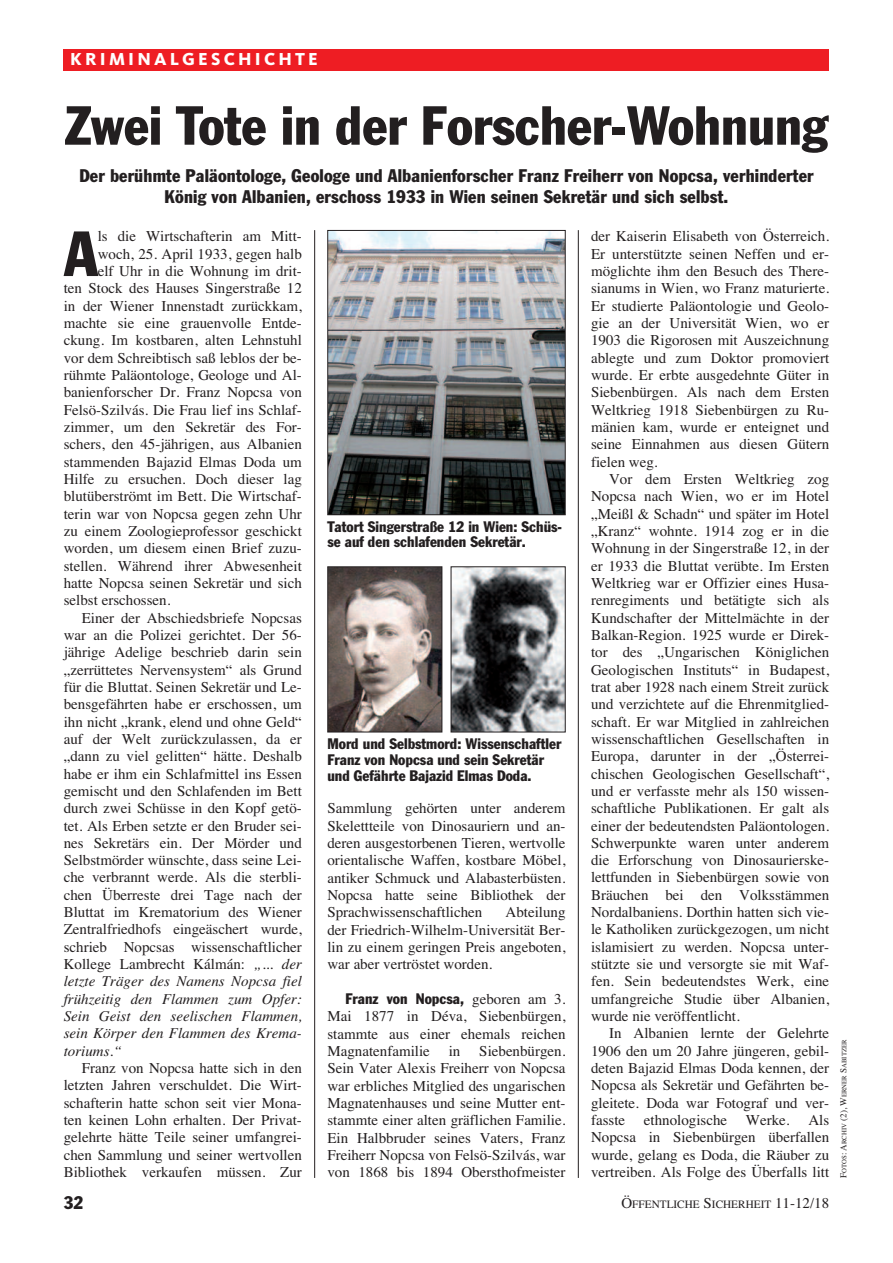
<style>
.page{position:relative;width:893px;height:1263px;background:#fff}
.page>*{position:absolute;margin:0;border:0;box-sizing:border-box;transform-origin:0 0}
.t1{font:condensed 62.7px "Franklin Gothic";color:#231f20}
.t2{font:condensed 54px "Franklin Gothic";color:#231f20}
.t3{font:condensed 18px/21.6px "Franklin Gothic";letter-spacing:.01em;color:#231f20;text-align:center}
.t4{font:800 18px "Kievit";letter-spacing:.175em;color:#fff}
.t5{font:15px/17.2px "Times";color:#231f20;text-align:justify}
.t6{font:condensed 15px/15.8px "Franklin Gothic";color:#231f20}
.t7{font:italic 15px "Times";color:#231f20}
.t8{font:11.25px "Times";color:#231f20}
.t9{font:6.75px "Times";color:#231f20}
.s1{font-style:italic}
.s2{font-family:"Times";font-stretch:normal}
.s3{font-size:15px}
.s4{font-size:9px}
</style>
<div class="page">
<hr style="left:314px;top:230px;width:1px;height:948px;background:#231f20">
<hr style="left:578px;top:230px;width:1px;height:948px;background:#231f20">
<div style="left:64px;top:49px;width:765px;height:21px;background:#ee1d23"></div>
<img style="left:329px;top:232px;width:235px;height:281px">
<div style="left:327px;top:230px;width:239px;height:285px;border:1px solid #231f20"></div>
<img style="left:329px;top:568px;width:111px;height:162px">
<div style="left:327px;top:566px;width:115px;height:166px;border:1px solid #231f20"></div>
<img style="left:453px;top:568px;width:111px;height:162px">
<div style="left:451px;top:566px;width:115px;height:166px;border:1px solid #231f20"></div>
<p class="t4" style="left:70px;top:53px;width:249px">KRIMINALGESCHICHTE</p>
<h2 class="t2" style="left:65px;top:106px;width:764px">Zwei Tote in der Forscher-Wohnung</h2>
<p class="t3" style="left:79px;top:166px;width:736px">Der berühmte Paläontologe, Geologe und Albanienforscher Franz Freiherr von Nopcsa, verhinderter<br>König von Albanien, erschoss 1933 in Wien seinen Sekretär und sich selbst.</p>
<h1 class="t1" style="left:64px;top:231px;width:35px">A</h1>
<p class="t5" style="left:98px;top:228px;width:206px">ls die Wirtschafterin am Mitt-</p>
<p class="t5" style="left:98px;top:245px;width:206px">woch, 25. April 1933, gegen halb</p>
<p class="t5" style="left:98px;top:262px;width:206px">elf Uhr in die Wohnung im drit-</p>
<p class="t5" style="left:64px;top:280px;width:240px">ten Stock des Hauses Singerstraße 12</p>
<p class="t5" style="left:64px;top:297px;width:240px">in der Wiener Innenstadt zurückkam,</p>
<p class="t5" style="left:64px;top:314px;width:240px">machte sie eine grauenvolle Entde-</p>
<p class="t5" style="left:64px;top:332px;width:240px">ckung. Im kostbaren, alten Lehnstuhl</p>
<p class="t5" style="left:64px;top:349px;width:240px">vor dem Schreibtisch saß leblos der be-</p>
<p class="t5" style="left:64px;top:366px;width:240px">rühmte Paläontologe, Geologe und Al-</p>
<p class="t5" style="left:64px;top:383px;width:240px">banienforscher Dr. Franz Nopcsa von</p>
<p class="t5" style="left:64px;top:401px;width:240px">Felsö-Szilvás. Die Frau lief ins Schlaf-</p>
<p class="t5" style="left:64px;top:418px;width:240px">zimmer, um den Sekretär des For-</p>
<p class="t5" style="left:64px;top:435px;width:240px">schers, den 45-jährigen, aus Albanien</p>
<p class="t5" style="left:64px;top:453px;width:240px">stammenden Bajazid Elmas Doda um</p>
<p class="t5" style="left:64px;top:470px;width:240px">Hilfe zu ersuchen. Doch dieser lag</p>
<p class="t5" style="left:64px;top:487px;width:240px">blutüberströmt im Bett. Die Wirtschaf-</p>
<p class="t5" style="left:64px;top:505px;width:240px">terin war von Nopcsa gegen zehn Uhr</p>
<p class="t5" style="left:64px;top:522px;width:240px">zu einem Zoologieprofessor geschickt</p>
<p class="t5" style="left:64px;top:539px;width:240px">worden, um diesem einen Brief zuzu-</p>
<p class="t5" style="left:64px;top:557px;width:240px">stellen. Während ihrer Abwesenheit</p>
<p class="t5" style="left:64px;top:574px;width:240px">hatte Nopcsa seinen Sekretär und sich</p>
<p class="t5" style="left:64px;top:591px;width:108px">selbst erschossen.</p>
<p class="t5" style="left:82px;top:609px;width:222px">Einer der Abschiedsbriefe Nopcsas</p>
<p class="t5" style="left:64px;top:626px;width:240px">war an die Polizei gerichtet. Der 56-</p>
<p class="t5" style="left:64px;top:643px;width:240px">jährige Adelige beschrieb darin sein</p>
<p class="t5" style="left:64px;top:661px;width:240px">„zerrüttetes Nervensystem“ als Grund</p>
<p class="t5" style="left:64px;top:678px;width:240px">für die Bluttat. Seinen Sekretär und Le-</p>
<p class="t5" style="left:64px;top:695px;width:240px">bensgefährten habe er erschossen, um</p>
<p class="t5" style="left:64px;top:713px;width:240px">ihn nicht „krank, elend und ohne Geld“</p>
<p class="t5" style="left:64px;top:730px;width:240px">auf der Welt zurückzulassen, da er</p>
<p class="t5" style="left:64px;top:747px;width:240px">„dann zu viel gelitten“ hätte. Deshalb</p>
<p class="t5" style="left:64px;top:765px;width:240px">habe er ihm ein Schlafmittel ins Essen</p>
<p class="t5" style="left:64px;top:782px;width:240px">gemischt und den Schlafenden im Bett</p>
<p class="t5" style="left:64px;top:799px;width:240px">durch zwei Schüsse in den Kopf getö-</p>
<p class="t5" style="left:64px;top:817px;width:240px">tet. Als Erben setzte er den Bruder sei-</p>
<p class="t5" style="left:64px;top:834px;width:240px">nes Sekretärs ein. Der Mörder und</p>
<p class="t5" style="left:64px;top:851px;width:240px">Selbstmörder wünschte, dass seine Lei-</p>
<p class="t5" style="left:64px;top:869px;width:240px">che verbrannt werde. Als die sterbli-</p>
<p class="t5" style="left:64px;top:886px;width:240px">chen Überreste drei Tage nach der</p>
<p class="t5" style="left:64px;top:903px;width:240px">Bluttat im Krematorium des Wiener</p>
<p class="t5" style="left:64px;top:921px;width:240px">Zentralfriedhofs eingeäschert wurde,</p>
<p class="t5" style="left:64px;top:938px;width:240px">schrieb Nopcsas wissenschaftlicher</p>
<p class="t5" style="left:64px;top:955px;width:240px">Kollege Lambrecht Kálmán: <span class="s1">„... der</span></p>
<p class="t7" style="left:64px;top:972px;width:240px">letzte Träger des Namens Nopcsa fiel</p>
<p class="t7" style="left:64px;top:990px;width:240px">frühzeitig den Flammen zum Opfer:</p>
<p class="t7" style="left:64px;top:1007px;width:240px">Sein Geist den seelischen Flammen,</p>
<p class="t7" style="left:64px;top:1024px;width:240px">sein Körper den Flammen des Krema-</p>
<p class="t7" style="left:64px;top:1042px;width:59px">toriums.“</p>
<p class="t5" style="left:64px;top:1059px;width:240px;text-indent:18px">Franz von Nopcsa hatte sich in den letzten Jahren verschuldet. Die Wirt&shy;schafterin hatte schon seit vier Mona&shy;ten keinen Lohn erhalten. Der Privat&shy;gelehrte hätte Teile seiner umfangrei&shy;chen Sammlung und seiner wertvollen Bibliothek verkaufen müssen. Zur</p>
<p class="t6" style="left:327px;top:520px;width:236px">Tatort Singerstraße 12 in Wien: Schüs&shy;se auf den schlafenden Sekretär.</p>
<p class="t6" style="left:327px;top:737px;width:235px">Mord und Selbstmord: Wissenschaftler<br>Franz von Nopcsa und sein Sekretär und Gefährte Bajazid Elmas Doda.</p>
<p class="t5" style="left:327px;top:799px;width:240px">Sammlung gehörten unter anderem Skelettteile von Dinosauriern und an&shy;deren ausgestorbenen Tieren, wertvolle orientalische Waffen, kostbare Möbel, antiker Schmuck und Alabasterbüsten.<br>Nopcsa hatte seine Bibliothek der Sprachwissenschaftlichen</p>
<p class="t5" style="left:327px;top:903px;width:240px;text-indent:178px">Abteilung der Friedrich-Wilhelm-Universität Ber&shy;lin zu einem geringen Preis angeboten, war aber vertröstet worden.</p>
<p class="t6" style="left:345px;top:992px;width:222px">Franz von Nopcsa, <span class="s2">geboren am 3.</span></p>
<p class="t5" style="left:327px;top:1007px;width:240px">Mai 1877 in Déva, Siebenbürgen, stammte aus einer ehemals reichen Magnatenfamilie</p>
<p class="t5" style="left:327px;top:1042px;width:240px;text-indent:152px">Siebenbürgen.<br>Sein Vater Alexis Freiherr von Nopcsa war erbliches Mitglied des ungarischen Magnatenhauses und seine Mutter ent&shy;stammte einer alten gräflichen Familie.<br>Ein Halbbruder seines Vaters, Franz Freiherr Nopcsa von Felsö-Szilvás, war von 1868 bis 1894 Obersthofmeister</p>
<p class="t5" style="left:449px;top:1042px;width:13px">in</p>
<p class="t5" style="left:591px;top:227px;width:240px">der Kaiserin Elisabeth von Österreich.<br>Er unterstützte seinen Neffen und er&shy;möglichte ihm den Besuch des There&shy;sianums in Wien, wo Franz maturierte.<br>Er studierte Paläontologie und Geolo&shy;gie an der Universität Wien, wo er 1903 die Rigorosen mit Auszeichnung ablegte und zum Doktor promoviert wurde. Er erbte ausgedehnte Güter in Siebenbürgen. Als nach dem Ersten Weltkrieg 1918 Siebenbürgen zu Ru&shy;mänien kam, wurde er enteignet und seine Einnahmen aus diesen Gütern fielen weg.</p>
<p class="t5" style="left:591px;top:470px;width:240px;text-indent:18px">Vor dem Ersten Weltkrieg zog Nopcsa nach Wien, wo er im Hotel „Meißl &amp; Schadn“ und später im Hotel „Kranz“ wohnte. 1914 zog er in die Wohnung in der Singerstraße 12, in der er 1933 die Bluttat verübte. Im Ersten Weltkrieg war er Offizier eines Husa&shy;renregiments und betätigte sich als Kundschafter der Mittelmächte in der Balkan-Region. 1925 wurde er Direk&shy;tor des „Ungarischen Königlichen Geologischen Instituts“ in Budapest, trat aber 1928 nach einem Streit zurück und verzichtete auf die Ehrenmitglied&shy;schaft. Er war Mitglied in zahlreichen wissenschaftlichen Gesellschaften in Europa, darunter in der „Österrei&shy;chischen Geologischen Gesellschaft“, und er verfasste mehr als 150 wissen&shy;schaftliche Publikationen. Er galt als einer der bedeutendsten Paläontologen.<br>Schwerpunkte waren unter anderem die Erforschung von Dinosaurierske&shy;lettfunden in Siebenbürgen sowie von Bräuchen bei den Volksstämmen Nordalbaniens. Dorthin hatten sich vie&shy;le Katholiken zurückgezogen, um nicht islamisiert zu werden. Nopcsa unter&shy;stützte sie und versorgte sie mit Waf&shy;fen. Sein bedeutendstes Werk, eine umfangreiche Studie über Albanien, wurde nie veröffentlicht.</p>
<p class="t5" style="left:591px;top:1024px;width:240px;text-indent:18px">In Albanien lernte der Gelehrte 1906 den um 20 Jahre jüngeren, gebil&shy;deten Bajazid Elmas Doda kennen, der Nopcsa als Sekretär und Gefährten be&shy;gleitete. Doda war Fotograf und ver&shy;fasste ethnologische Werke. Als Nopcsa in Siebenbürgen überfallen wurde, gelang es Doda, die Räuber zu vertreiben. Als Folge des Überfalls litt</p>
<p class="t3" style="left:64px;top:1193px;width:21px">32</p>
<p class="t8" style="left:621px;top:1198px;width:209px"><span class="s3">Ö</span>FFENTLICHE <span class="s3">S</span>ICHERHEIT <span class="s3">11-12/18</span></p>
<p class="t9" style="left:840px;top:1178px;width:140px;rotate:-90deg"><span class="s4">F</span>OTOS<span class="s4">: A</span>RCHIV <span class="s4">(2), W</span>ERNER <span class="s4">S</span>ABITZER</p>
</div>
